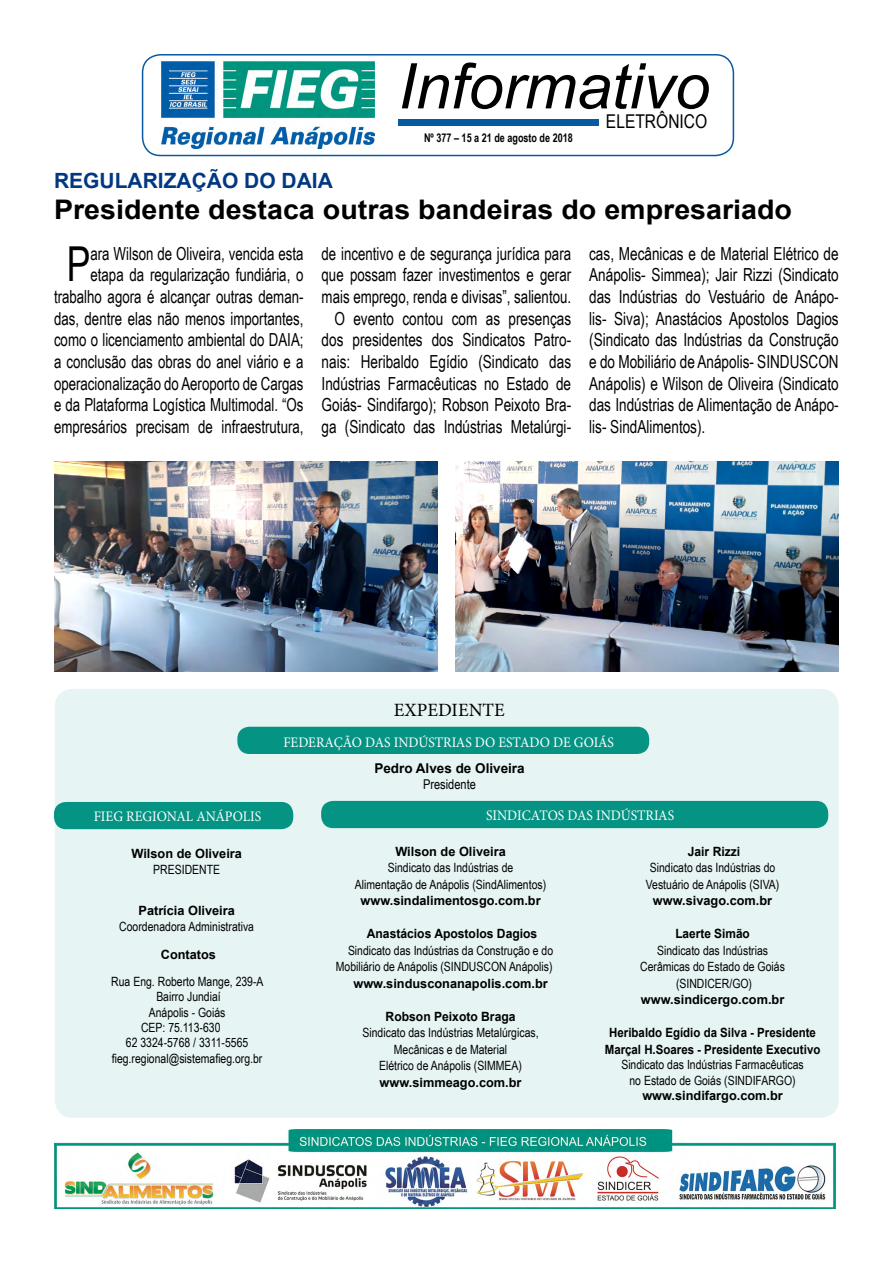
<style>
.page{position:relative;width:893px;height:1263px;background:#fff}
.page>*{position:absolute;margin:0;border:0;box-sizing:border-box;transform-origin:0 0}
.t1{font:italic 63px "Arial";color:#000}
.t2{font:48.15px "Arial Narrow";color:#000;scale:.9 1}
.t3{font:700 27px "Arial";color:#000;scale:1.06 1}
.t4{font:700 21px "Arial";color:#003882}
.t5{font:19.05px "Arial Narrow";color:#000}
.t6{font:18.75px "Minion Pro";color:#000}
.t7{font:18px/21.6px "Arial Narrow";color:#000;text-align:right;scale:.9 1}
.t8{font:18px/21.6px "Arial Narrow";color:#000;text-align:justify;scale:.92 1}
.t9{font:14.55px "Minion Pro";color:#fff;scale:.94 1}
.t10{font:700 13.5px "Arial";color:#000}
.t11{font:13.5px "Arial Narrow";color:#000}
.t12{font:12.75px/16.5px "Arial Narrow";color:#000;text-align:center}
.t13{font:700 12.75px "Arial";color:#000}
.t14{font:700 12.75px/16.5px "Arial";color:#000;text-align:center;scale:.9 1}
.t15{font:700 12.75px "Arial";color:#000;scale:.95 1}
.t16{font:700 12.75px "Arial";color:#000;scale:.93 1}
.t17{font:700 12px "Arial Narrow";color:#000;scale:.92 1}
</style>
<div class="page">
<img style="left:54px;top:1129px;width:782px;height:80px">
<div style="left:55px;top:689px;width:784px;height:429px;background:#e6f4f3;border-radius:18px"></div>
<div style="left:237px;top:727px;width:412px;height:27px;background:#059383;border-radius:12px"></div>
<div style="left:54px;top:802px;width:239px;height:27px;background:#059383;border-radius:12px"></div>
<div style="left:321px;top:801px;width:507px;height:27px;background:#059383;border-radius:12px"></div>
<img style="left:54px;top:461px;width:384px;height:211px">
<img style="left:455px;top:461px;width:384px;height:211px">
<div style="left:142px;top:54px;width:592px;height:102px;border:2px solid #0958a1;border-radius:18px"></div>
<img style="left:162px;top:62px;width:212px;height:86px">
<div style="left:398px;top:119px;width:201px;height:6px;background:#0759a2"></div>
<p class="t4" style="left:54px;top:165px;width:280px">REGULARIZAÇÃO DO DAIA</p>
<h1 class="t1" style="left:398px;top:45px;width:313px">Informativo</h1>
<p class="t5" style="left:606px;top:108px;width:103px">ELETRÔNICO</p>
<p class="t17" style="left:424px;top:128px;width:163px">Nº 377 – 15 a 21 de agosto de 2018</p>
<h3 class="t3" style="left:54px;top:190px;width:698px">Presidente destaca outras bandeiras do empresariado</h3>
<p class="t7" style="left:54px;top:242px;width:279px">ara Wilson de Oliveira, vencida esta etapa da regularização fundiária, o trabalho agora é alcançar outras deman&shy;das, dentre elas não menos importantes, como o licenciamento ambiental do DAIA; a conclusão das obras do anel viário e a operacionalização do Aeroporto de Cargas e da Plataforma Logística Multimodal. “Os empresários precisam de infraestrutura,</p>
<p class="t7" style="left:322px;top:242px;width:279px">de incentivo e de segurança jurídica para que possam fazer investimentos e gerar mais emprego, renda e divisas”, salientou.<br>O evento contou com as presenças dos presidentes dos Sindicatos Patro&shy;nais: Heribaldo Egídio (Sindicato das Indústrias Farmacêuticas no Estado de Goiás- Sindifargo); Robson Peixoto Bra&shy;ga (Sindicato das Indústrias Metalúrgi-</p>
<p class="t8" style="left:589px;top:242px;width:273px">cas, Mecânicas e de Material Elétrico de Anápolis- Simmea); Jair Rizzi (Sindicato das Indústrias do Vestuário de Anápo&shy;lis- Siva); Anastácios Apostolos Dagios (Sindicato das Indústrias da Construção e do Mobiliário de Anápolis- SINDUSCON Anápolis) e Wilson de Oliveira (Sindicato das Indústrias de Alimentação de Anápo&shy;lis- SindAlimentos).</p>
<h2 class="t2" style="left:67px;top:229px;width:28px">P</h2>
<p class="t6" style="left:394px;top:697px;width:112px">EXPEDIENTE</p>
<p class="t9" style="left:283px;top:732px;width:353px">FEDERAÇÃO DAS INDÚSTRIAS DO ESTADO DE GOIÁS</p>
<p class="t10" style="left:374px;top:759px;width:152px">Pedro Alves de Oliveira</p>
<p class="t11" style="left:423px;top:775px;width:54px">Presidente</p>
<p class="t9" style="left:94px;top:807px;width:180px">FIEG REGIONAL ANÁPOLIS</p>
<p class="t9" style="left:486px;top:805px;width:202px">SINDICATOS DAS INDÚSTRIAS</p>
<p class="t13" style="left:131px;top:845px;width:112px">Wilson de Oliveira</p>
<p class="t12" style="left:153px;top:860px;width:68px">PRESIDENTE</p>
<p class="t13" style="left:138px;top:902px;width:98px">Patrícia Oliveira</p>
<p class="t12" style="left:119px;top:917px;width:136px">Coordenadora Administrativa</p>
<p class="t13" style="left:161px;top:946px;width:57px">Contatos</p>
<p class="t12" style="left:111px;top:973px;width:154px">Rua Eng. Roberto Mange, 239-A</p>
<p class="t12" style="left:156px;top:988px;width:66px">Bairro Jundiaí</p>
<p class="t12" style="left:149px;top:1003px;width:78px">Anápolis - Goiás</p>
<p class="t12" style="left:141px;top:1019px;width:81px">CEP: 75.113-630</p>
<p class="t12" style="left:126px;top:1034px;width:124px">62 3324-5768 / 3311-5565</p>
<p class="t12" style="left:112px;top:1049px;width:152px">fieg.regional@sistemafieg.org.br</p>
<p class="t13" style="left:395px;top:842px;width:112px">Wilson de Oliveira</p>
<p class="t12" style="left:355px;top:859px;width:193px">Sindicato das Indústrias de<br>Alimentação de Anápolis (SindAlimentos)</p>
<p class="t13" style="left:360px;top:892px;width:182px">www.sindalimentosgo.com.br</p>
<p class="t15" style="left:367px;top:925px;width:181px">Anastácios Apostolos Dagios</p>
<p class="t12" style="left:336px;top:942px;width:219px;text-align:right">Sindicato das Indústrias da Construção e do<br>Mobiliário de Anápolis (SINDUSCON Anápolis)</p>
<p class="t13" style="left:353px;top:974px;width:196px">www.sindusconanapolis.com.br</p>
<p class="t15" style="left:386px;top:1007px;width:138px">Robson Peixoto Braga</p>
<p class="t12" style="left:363px;top:1024px;width:178px">Sindicato das Indústrias Metalúrgicas,<br>Mecânicas e de Material<br>Elétrico de Anápolis (SIMMEA)</p>
<p class="t13" style="left:380px;top:1073px;width:143px">www.simmeago.com.br</p>
<p class="t15" style="left:688px;top:842px;width:57px">Jair Rizzi</p>
<p class="t12" style="left:646px;top:859px;width:135px">Sindicato das Indústrias do<br>Vestuário de Anápolis (SIVA)</p>
<p class="t13" style="left:653px;top:892px;width:121px">www.sivago.com.br</p>
<p class="t16" style="left:675px;top:925px;width:82px">Laerte Simão</p>
<p class="t12" style="left:640px;top:942px;width:146px">Sindicato das Indústrias<br>Cerâmicas do Estado de Goiás (SINDICER/GO)</p>
<p class="t13" style="left:641px;top:991px;width:145px">www.sindicergo.com.br</p>
<p class="t14" style="left:605px;top:1025px;width:241px">Heribaldo Egídio da Silva - Presidente<br>Marçal H.Soares - Presidente Executivo</p>
<p class="t12" style="left:621px;top:1057px;width:184px;line-height:15.3px">Sindicato das Indústrias Farmacêuticas no Estado de Goiás (SINDIFARGO)</p>
<p class="t13" style="left:642px;top:1086px;width:142px">www.sindifargo.com.br</p>
</div>
